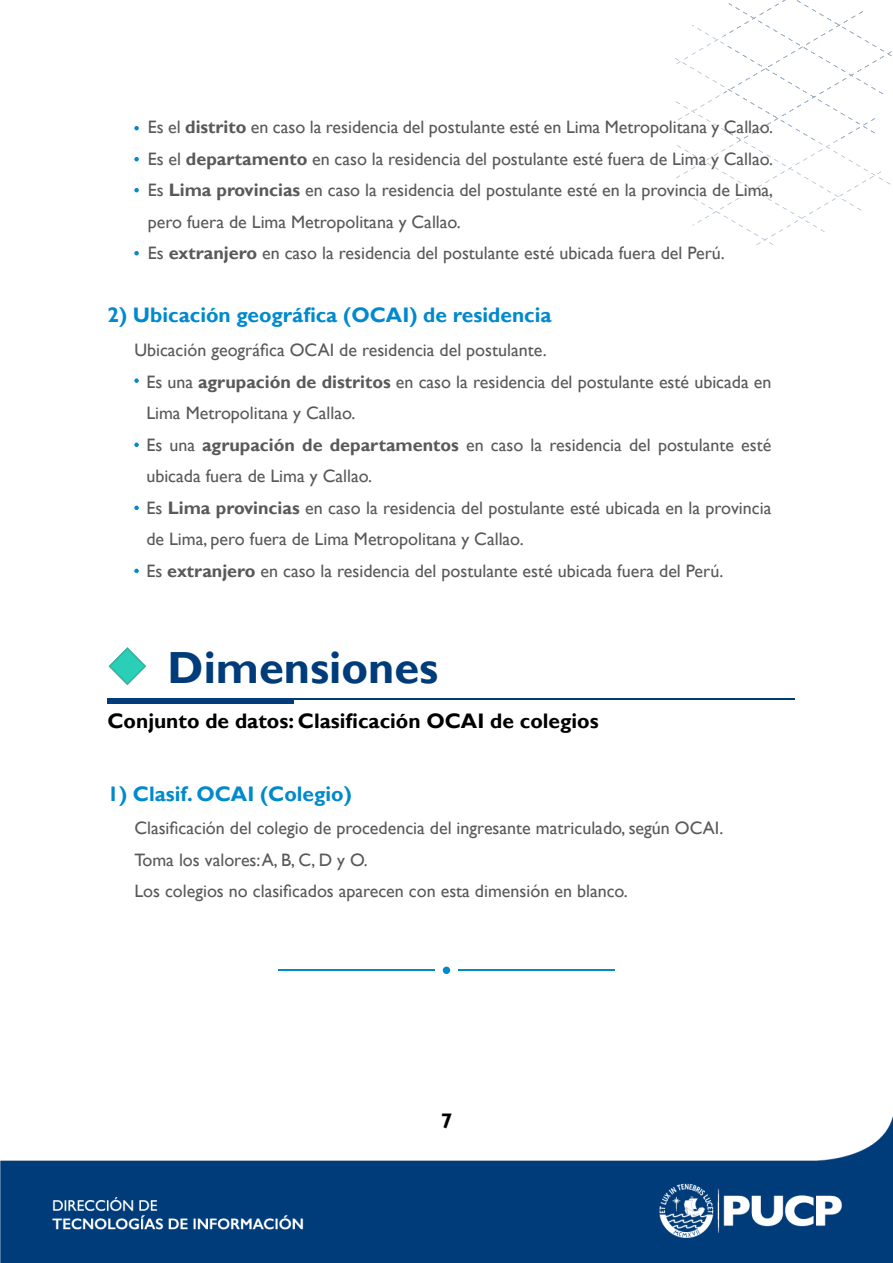
<style>
.page{position:relative;width:893px;height:1263px;background:#fff}
.page>*{position:absolute;margin:0;border:0;box-sizing:border-box;transform-origin:0 0}
.t1{font:700 45px "Gill Sans";color:#003c7a}
.t2{font:700 21px "Gill Sans";color:#008acd}
.t3{font:700 21px "Gill Sans";color:#000}
.t4{font:18px/31.5px "Gill Sans";color:#595959}
.s1{font-weight:700}
</style>
<div class="page">
<img style="left:675px;top:25px;width:216px;height:220px">
<img style="left:724px;top:0;width:168px;height:140px">
<img style="left:0;top:1116px;width:893px;height:147px">
<hr style="left:107px;top:698px;width:688px;height:1px;background:#003c7a">
<hr style="left:107px;top:699px;width:187px;height:4px;background:#003c7a">
<img style="left:108px;top:647px;width:38px;height:38px">
<hr style="left:279px;top:970px;width:156px;height:1px;background:#008acd">
<div style="left:443px;top:966px;width:7px;height:8px;background:#008acd;border-radius:50%"></div>
<hr style="left:458px;top:970px;width:156px;height:1px;background:#008acd">
<svg style="left:134px;top:126px;width:5px;height:4px"></svg>
<svg style="left:134px;top:157px;width:5px;height:4px"></svg>
<svg style="left:134px;top:378px;width:5px;height:5px"></svg>
<svg style="left:134px;top:188px;width:5px;height:4px"></svg>
<svg style="left:134px;top:443px;width:5px;height:4px"></svg>
<svg style="left:134px;top:251px;width:5px;height:4px"></svg>
<svg style="left:134px;top:506px;width:5px;height:4px"></svg>
<svg style="left:134px;top:569px;width:5px;height:4px"></svg>
<p class="t4" style="left:148px;top:112px;width:627px">Es el <span class="s1">distrito</span> en caso la residencia del postulante esté en Lima Metropolitana y Callao.<br>Es el <span class="s1">departamento</span> en caso la residencia del postulante esté fuera de Lima y Callao.<br>Es <span class="s1">Lima provincias</span> en caso la residencia del postulante esté en la provincia de Lima, pero fuera de Lima Metropolitana y Callao.<br>Es <span class="s1">extranjero</span> en caso la residencia del postulante esté ubicada fuera del Perú.</p>
<p class="t2" style="left:107px;top:302px;width:446px">2) Ubicación geográfica (OCAI) de residencia</p>
<p class="t4" style="left:146px;top:335px;width:627px;text-indent:-12px">Ubicación geográfica OCAI de residencia del postulante.<br>Es una <span class="s1">agrupación de distritos</span> en caso la residencia del postulante esté ubicada en Lima Metropolitana y Callao.<br>Es una <span class="s1">agrupación de departamentos</span> en caso la residencia del postulante esté ubicada fuera de Lima y Callao.<br>Es <span class="s1">Lima provincias</span> en caso la residencia del postulante esté ubicada en la provincia de Lima, pero fuera de Lima Metropolitana y Callao.<br>Es <span class="s1">extranjero</span> en caso la residencia del postulante esté ubicada fuera del Perú.</p>
<h1 class="t1" style="left:168px;top:641px;width:272px">Dimensiones</h1>
<p class="t3" style="left:107px;top:708px;width:493px">Conjunto de datos: Clasificación OCAI de colegios</p>
<p class="t2" style="left:107px;top:782px;width:246px">1) Clasif. OCAI (Colegio)</p>
<p class="t4" style="left:134px;top:813px;width:591px">Clasificación del colegio de procedencia del ingresante matriculado, según OCAI.<br>Toma los valores: A, B, C, D y O.<br>Los colegios no clasificados aparecen con esta dimensión en blanco.</p>
<p class="t3" style="left:441px;top:1108px;width:13px">7</p>
</div>
